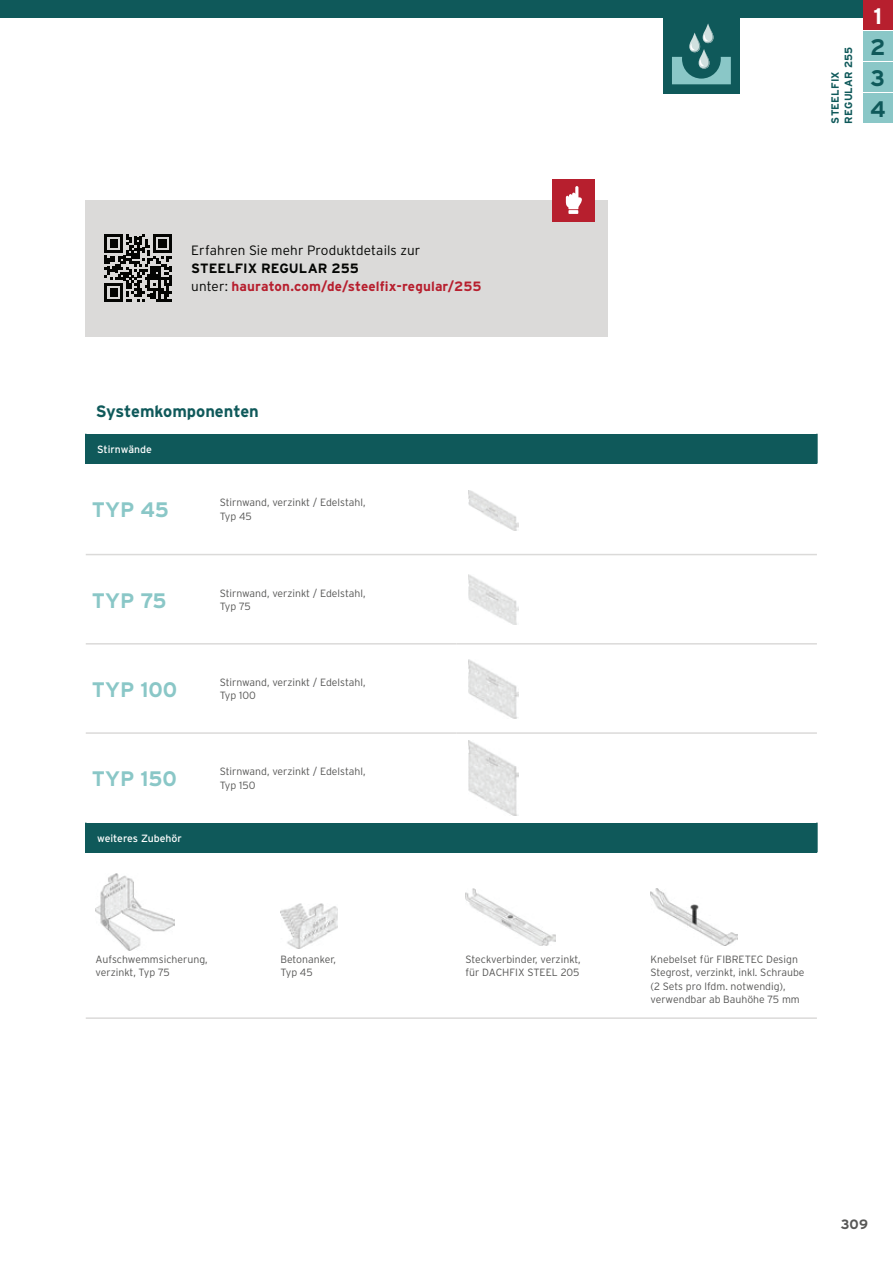
<style>
.page{position:relative;width:893px;height:1263px;background:#fff}
.page>*{position:absolute;margin:0;border:0;box-sizing:border-box;transform-origin:0 0}
.t1{font:700 22.5px/31px "Interstate";color:#0e595a}
.t2{font:700 22.5px "Interstate";color:#fff}
.t3{font:700 22.5px "Interstate";color:#0f595a}
.t4{font:700 21px "Interstate";color:#8ac7c7}
.t5{font:700 16.5px "Interstate";color:#0f595a}
.t6{font:700 13.5px/18px "Interstate";letter-spacing:.005em;color:#b71f2e}
.t7{font:300 13.5px "Interstate";letter-spacing:.01em;color:#040503}
.t8{font:700 13.5px "Interstate";color:#575756}
.t9{font:300 10.5px/13.5px "Interstate";color:#575756}
.t10{font:10.5px "Interstate";color:#fff}
.t11{font:700 10.5px/13.5px "Interstate";letter-spacing:.015em;color:#0f595a}
.s1{color:#040503}
.s2{font-weight:300;color:#040503}
</style>
<div class="page">
<div style="left:86px;top:823px;width:731px;height:29px;background:#0f595a"></div>
<hr style="left:85px;top:823px;width:2px;height:29px;background:#0f595a">
<hr style="left:816px;top:823px;width:2px;height:29px;background:#0f595a">
<hr style="left:86px;top:1017px;width:731px;height:2px;background:#dbdad9">
<img style="left:650px;top:888px;width:88px;height:58px">
<img style="left:96px;top:874px;width:79px;height:76px">
<img style="left:281px;top:903px;width:57px;height:46px">
<div style="left:85px;top:200px;width:523px;height:136px;background:#dbdad9"></div>
<svg style="left:104px;top:234px;width:68px;height:68px"></svg>
<div style="left:553px;top:179px;width:42px;height:42px;background:#b71f2e"></div>
<svg style="left:568px;top:210px;width:10px;height:4px"></svg>
<svg style="left:566px;top:186px;width:16px;height:23px"></svg>
<img style="left:465px;top:888px;width:90px;height:58px">
<div style="left:86px;top:434px;width:731px;height:30px;background:#0f595a"></div>
<hr style="left:85px;top:434px;width:2px;height:30px;background:#0f595a">
<hr style="left:816px;top:434px;width:2px;height:30px;background:#0f595a">
<hr style="left:86px;top:554px;width:731px;height:1px;background:#dbdad9">
<hr style="left:86px;top:732px;width:371px;height:2px;background:#dbdad9">
<hr style="left:457px;top:643px;width:360px;height:2px;background:#dbdad9">
<hr style="left:457px;top:732px;width:360px;height:2px;background:#dbdad9">
<hr style="left:86px;top:643px;width:371px;height:2px;background:#dbdad9">
<img style="left:469px;top:490px;width:49px;height:41px">
<img style="left:469px;top:574px;width:49px;height:51px">
<img style="left:469px;top:659px;width:49px;height:59px">
<img style="left:469px;top:740px;width:49px;height:76px">
<div style="left:0;top:0;width:893px;height:17px;background:#0f595a"></div>
<div style="left:663px;top:17px;width:77px;height:77px;background:#0f595a"></div>
<svg style="left:672px;top:24px;width:59px;height:60px"></svg>
<div style="left:863px;top:0;width:30px;height:30px;background:#b71f2e"></div>
<div style="left:863px;top:62px;width:30px;height:30px;background:#8ac7c7"></div>
<div style="left:863px;top:93px;width:30px;height:30px;background:#8ac7c7"></div>
<div style="left:863px;top:31px;width:30px;height:30px;background:#8ac7c7"></div>
<p class="t7" style="left:191px;top:246px;width:231px">Erfahren Sie mehr Produktdetails zur</p>
<p class="t6" style="left:191px;top:261px;width:292px"><span class="s1">STEELFIX REGULAR 255<br></span><span class="s2">unter:</span> hauraton.com/de/steelfix-regular/255</p>
<h3 class="t5" style="left:96px;top:405px;width:164px">Systemkomponenten</h3>
<p class="t10" style="left:97px;top:445px;width:56px">Stirnwände</p>
<h2 class="t4" style="left:92px;top:502px;width:78px">TYP 45</h2>
<p class="t9" style="left:220px;top:497px;width:147px">Stirnwand, verzinkt / Edelstahl,<br>Typ 45</p>
<h2 class="t4" style="left:92px;top:592px;width:76px">TYP 75</h2>
<p class="t9" style="left:220px;top:587px;width:147px">Stirnwand, verzinkt / Edelstahl,<br>Typ 75</p>
<h2 class="t4" style="left:92px;top:682px;width:87px">TYP 100</h2>
<p class="t9" style="left:220px;top:676px;width:147px">Stirnwand, verzinkt / Edelstahl,<br>Typ 100</p>
<h2 class="t4" style="left:92px;top:771px;width:87px">TYP 150</h2>
<p class="t9" style="left:220px;top:766px;width:147px">Stirnwand, verzinkt / Edelstahl,<br>Typ 150</p>
<p class="t10" style="left:97px;top:834px;width:86px">weiteres Zubehör</p>
<p class="t9" style="left:96px;top:953px;width:114px">Aufschwemmsicherung, verzinkt, Typ 75</p>
<p class="t9" style="left:281px;top:953px;width:57px">Betonanker,<br>Typ 45</p>
<p class="t9" style="left:465px;top:953px;width:117px">Steckverbinder, verzinkt, für DACHFIX STEEL 205</p>
<p class="t11" style="left:829px;top:124px;width:78px;rotate:-90deg">STEELFIX<br>REGULAR 255</p>
<h1 class="t2" style="left:873px;top:7px;width:10px">1</h1>
<h1 class="t3" style="left:870px;top:38px;width:17px">2</h1>
<h1 class="t1" style="left:870px;top:64px;width:17px">3<br>4</h1>
<p class="t9" style="left:650px;top:953px;width:156px">Knebelset für FIBRETEC Design<br>Stegrost, verzinkt, inkl. Schraube (2 Sets pro lfdm. notwendig), verwendbar ab Bauhöhe 75 mm</p>
<p class="t8" style="left:841px;top:1219px;width:29px">309</p>
</div>
